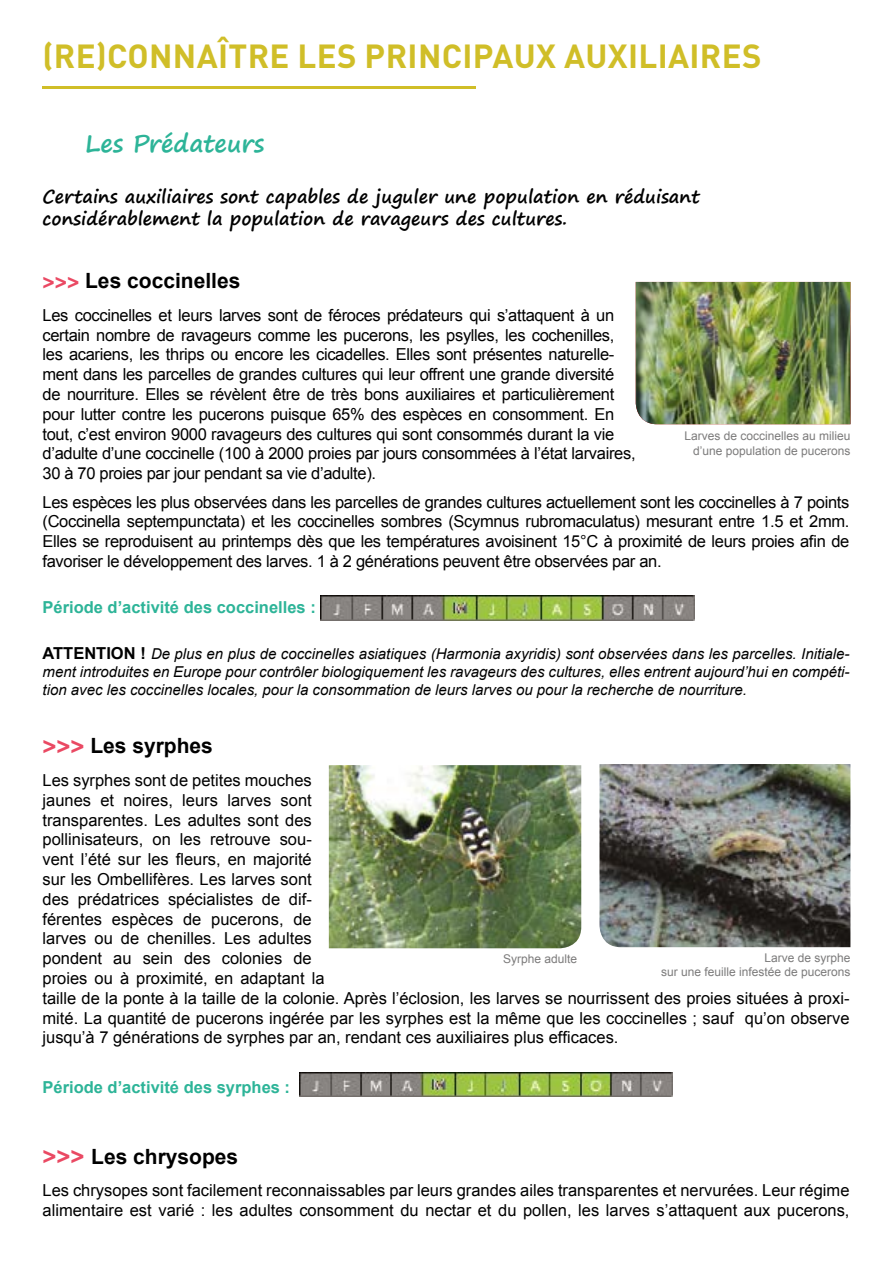
<style>
.page{position:relative;width:893px;height:1263px;background:#fff}
.page>*{position:absolute;margin:0;border:0;box-sizing:border-box;transform-origin:0 0}
.t1{font:700 33px "DIN Pro";letter-spacing:.01em;color:#d0be28}
.t2{font:700 24px "Segoe Print";color:#2db498}
.t3{font:700 21px "Arial";color:#000}
.t4{font:700 18px/21.6px "Segoe Print";color:#000}
.t5{font:16.5px/19.8px "Arial";color:#000}
.t6{font:16.5px/19.8px "Arial";letter-spacing:-.02em;color:#000}
.t7{font:700 16.5px "Arial";color:#2db498}
.t8{font:italic 15px/18px "Arial";color:#000;text-align:justify}
.t9{font:12px/14.4px "Arial";color:#7c7b7b;text-align:right}
.s1{color:#ea4963}
.s2{font-weight:700;font-style:normal;font-size:16.5px}
.s3{font-size:24px;color:#ea4963}
</style>
<div class="page">
<img style="left:320px;top:596px;width:374px;height:24px">
<img style="left:299px;top:1072px;width:374px;height:25px">
<hr style="left:43px;top:86px;width:433px;height:3px;background:#d0be28">
<img style="left:329px;top:765px;width:252px;height:183px">
<img style="left:599px;top:764px;width:251px;height:183px">
<img style="left:636px;top:282px;width:214px;height:142px">
<h1 class="t1" style="left:43px;top:28px;width:721px">(RE)CONNAÎTRE LES PRINCIPAUX AUXILIAIRES</h1>
<h2 class="t2" style="left:85px;top:121px;width:181px">Les Prédateurs</h2>
<p class="t4" style="left:43px;top:185px;width:659px">Certains auxiliaires sont capables de juguler une population en réduisant considérablement la population de ravageurs des cultures.</p>
<p class="t3" style="left:43px;top:267px;width:199px"><span class="s1">&gt;&gt;&gt;</span> Les coccinelles</p>
<p class="t6" style="left:43px;top:305px;width:595px">Les coccinelles et leurs larves sont de féroces prédateurs qui s’attaquent à un certain nombre de ravageurs comme les pucerons, les psylles, les cochenilles, les acariens, les thrips ou encore les cicadelles. Elles sont présentes naturelle&shy;ment dans les parcelles de grandes cultures qui leur offrent une grande diversité de nourriture. Elles se révèlent être de très bons auxiliaires et particulièrement pour lutter contre les pucerons puisque 65% des espèces en consomment. En tout, c’est environ 9000 ravageurs des cultures qui sont consommés durant la vie d’adulte d’une coccinelle (100 à 2000 proies par jours consommées à l’état larvaires, 30 à 70 proies par jour pendant sa vie d’adulte).</p>
<p class="t5" style="left:43px;top:492px;width:808px;text-align:justify">Les espèces les plus observées dans les parcelles de grandes cultures actuellement sont les coccinelles à 7 points (Coccinella septempunctata) et les coccinelles sombres (Scymnus rubromaculatus) mesurant entre 1.5 et 2mm.<br>Elles se reproduisent au printemps dès que les températures avoisinent 15°C à proximité de leurs proies afin de favoriser le développement des larves. 1 à 2 générations peuvent être observées par an.</p>
<p class="t7" style="left:43px;top:597px;width:275px">Période d’activité des coccinelles :</p>
<p class="t8" style="left:43px;top:645px;width:809px"><span class="s2">ATTENTION !</span> De plus en plus de coccinelles asiatiques (Harmonia axyridis) sont observées dans les parcelles. Initiale&shy;ment introduites en Europe pour contrôler biologiquement les ravageurs des cultures, elles entrent aujourd’hui en compéti&shy;tion avec les coccinelles locales, pour la consommation de leurs larves ou pour la recherche de nourriture.</p>
<p class="t9" style="left:684px;top:429px;width:168px">Larves de coccinelles au milieu d’une population de pucerons</p>
<p class="t3" style="left:43px;top:732px;width:172px"><span class="s3">&gt;&gt;&gt;</span> Les syrphes</p>
<p class="t5" style="left:43px;top:770px;width:808px">Les syrphes sont de petites mouches<br>jaunes et noires, leurs larves sont<br>transparentes. Les adultes sont des<br>pollinisateurs, on les retrouve sou-<br>vent l’été sur les fleurs, en majorité<br>sur les Ombellifères. Les larves sont<br>des prédatrices spécialistes de dif-<br>férentes espèces de pucerons, de<br>larves ou de chenilles. Les adultes<br>pondent au sein des colonies de<br>proies ou à proximité, en adaptant la<br>taille de la ponte à la taille de la colonie. Après l’éclosion, les larves se nourrissent des proies situées à proxi&shy;mité. La quantité de pucerons ingérée par les syrphes est la même que les coccinelles ; sauf qu’on observe jusqu’à 7 générations de syrphes par an, rendant ces auxiliaires plus efficaces.</p>
<p class="t7" style="left:43px;top:1076px;width:249px">Période d’activité des syrphes :</p>
<p class="t9" style="left:503px;top:951px;width:76px">Syrphe adulte</p>
<p class="t9" style="left:661px;top:950px;width:191px">Larve de syrphe<br>sur une feuille infestée de pucerons</p>
<p class="t3" style="left:43px;top:1142px;width:197px"><span class="s3">&gt;&gt;&gt;</span> Les chrysopes</p>
<p class="t5" style="left:43px;top:1181px;width:808px">Les chrysopes sont facilement reconnaissables par leurs grandes ailes transparentes et nervurées. Leur régime alimentaire est varié : les adultes consomment du nectar et du pollen, les larves s’attaquent aux pucerons,</p>
</div>
